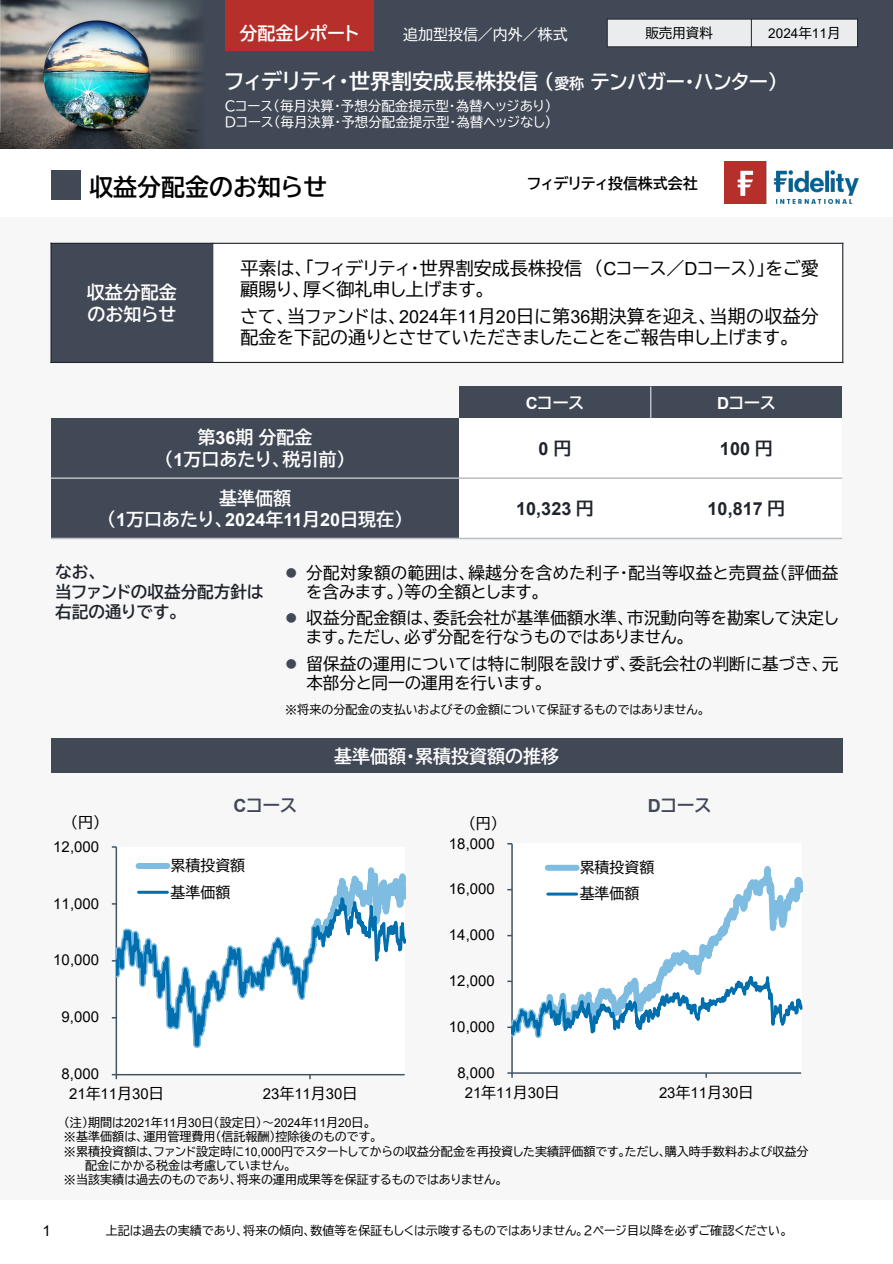
<style>
.page{position:relative;width:893px;height:1264px;background:#fff}
.page>*{position:absolute;margin:0;border:0;box-sizing:border-box;transform-origin:0 0}
.t1{font:24px "BIZ UDP Gothic Bold";color:#000}
.t2{font:21px "BIZ UDP Gothic Bold";color:#fff}
.t3{font:18px/21.6px "BIZ UDP Gothic";color:#000}
.t4{font:18px "BIZ UDP Gothic Bold";color:#fff}
.t5{font:700 18px "Arial";letter-spacing:.005em;color:#20242b}
.t6{font:18px "BIZ UDP Gothic Bold";color:#414956}
.t7{font:16.5px/18.8px "BIZ UDP Gothic";letter-spacing:.005em;color:#000}
.t8{font:16.5px "BIZ UDP Gothic Bold";color:#20242b}
.t9{font:16.5px "BIZ UDP Gothic Bold";color:#fff}
.t10{font:15px "Arial";color:#000}
.t11{font:15px "BIZ UDP Gothic";color:#000}
.t12{font:15px "BIZ UDP Gothic Bold";color:#000}
.t13{font:15px "BIZ UDP Gothic";color:#fff}
.t14{font:13.5px/16.2px "BIZ UDP Gothic";color:#fff}
.t15{font:13.5px "Arial";letter-spacing:.005em;color:#000}
.t16{font:13.5px "BIZ UDP Gothic";color:#000}
.t17{font:12px/14.4px "BIZ UDP Gothic";color:#000}
.s1{font-family:"BIZ UDP Gothic"}
.s2{font-size:19.5px}
.s3{font-size:15px}
.s4{font-family:"Arial"}
.s5{font-family:"Arial";font-weight:700}
.s6{font-family:"BIZ UDP Gothic Bold";font-weight:400}
.s7{color:#414956}
.s8{font-family:"MS Gothic"}
</style>
<div class="page">
<img style="left:0;top:0;width:167px;height:149px">
<div style="left:167px;top:0;width:725px;height:149px;background:#414956"></div>
<div style="left:607px;top:19px;width:144px;height:28px;background:#ebeced"></div>
<div style="left:751px;top:19px;width:106px;height:28px;background:#ebeced"></div>
<svg style="left:751px;top:20px;width:1px;height:26px"></svg>
<svg style="left:607px;top:20px;width:1px;height:26px"></svg>
<svg style="left:857px;top:19px;width:1px;height:28px"></svg>
<hr style="left:607px;top:19px;width:250px;height:1px;background:#20242b">
<hr style="left:607px;top:46px;width:250px;height:1px;background:#20242b">
<div style="left:225px;top:0;width:148px;height:51px;background:#b72f2a"></div>
<img style="left:724px;top:161px;width:134px;height:42px">
<div style="left:0;top:217px;width:892px;height:982px;background:#f7f7f8"></div>
<div style="left:51px;top:738px;width:791px;height:34px;background:#414956"></div>
<div style="left:51px;top:170px;width:30px;height:30px;background:#414956"></div>
<div style="left:51px;top:243px;width:162px;height:119px;background:#414956"></div>
<div style="left:213px;top:243px;width:629px;height:119px;background:#fff"></div>
<hr style="left:212px;top:243px;width:1px;height:120px;background:#20242b">
<hr style="left:50px;top:243px;width:2px;height:120px;background:#20242b">
<hr style="left:842px;top:243px;width:1px;height:120px;background:#20242b">
<hr style="left:50px;top:243px;width:793px;height:1px;background:#20242b">
<hr style="left:50px;top:362px;width:793px;height:1px;background:#20242b">
<div style="left:459px;top:386px;width:191px;height:32px;background:#414956"></div>
<div style="left:650px;top:386px;width:192px;height:32px;background:#414956"></div>
<div style="left:51px;top:418px;width:408px;height:60px;background:#414956"></div>
<div style="left:459px;top:418px;width:191px;height:60px;background:#fff"></div>
<div style="left:650px;top:418px;width:192px;height:60px;background:#fff"></div>
<div style="left:51px;top:478px;width:408px;height:60px;background:#414956"></div>
<div style="left:459px;top:478px;width:191px;height:60px;background:#fff"></div>
<div style="left:650px;top:478px;width:192px;height:60px;background:#fff"></div>
<hr style="left:650px;top:386px;width:1px;height:32px;background:#b9bdc4">
<hr style="left:51px;top:477px;width:791px;height:2px;background:#b9bdc4">
<hr style="left:51px;top:537px;width:791px;height:2px;background:#b9bdc4">
<svg style="left:112px;top:1073px;width:5px;height:5px"></svg>
<svg style="left:116px;top:846px;width:290px;height:229px"></svg>
<div style="left:139px;top:862px;width:28px;height:6px;background:#7ebce1"></div>
<hr style="left:139px;top:890px;width:28px;height:3px;background:#016fad">
<hr style="left:511px;top:843px;width:1px;height:229px;background:#415464">
<svg style="left:512px;top:843px;width:290px;height:81px"></svg>
<svg style="left:507px;top:924px;width:295px;height:153px"></svg>
<div style="left:547px;top:864px;width:29px;height:6px;background:#7ebce1"></div>
<hr style="left:547px;top:892px;width:29px;height:3px;background:#016fad">
<h3 class="t4" style="left:239px;top:24px;width:121px">分配金レポート</h3>
<p class="t13" style="left:403px;top:26px;width:166px">追加型投信／内外／株式</p>
<p class="t16" style="left:645px;top:26px;width:69px">販売用資料</p>
<p class="t15" style="left:768px;top:24px;width:74px">2024<span class="s1">年</span>11<span class="s1">月</span></p>
<h2 class="t2" style="left:225px;top:70px;width:554px">フィデリティ・世界割安成長株投信<span class="s2">（</span><span class="s3">愛称</span><span class="s2">テンバガー・ハンター）</span></h2>
<p class="t14" style="left:225px;top:97px;width:328px">Cコース（毎月決算・予想分配金提示型・為替ヘッジあり）<br>Dコース（毎月決算・予想分配金提示型・為替ヘッジなし）</p>
<p class="t1" style="left:89px;top:175px;width:239px">収益分配金のお知らせ</p>
<p class="t12" style="left:527px;top:176px;width:172px">フィデリティ投信株式会社</p>
<p class="t4" style="left:87px;top:283px;width:92px">収益分配金</p>
<p class="t4" style="left:87px;top:305px;width:90px">のお知らせ</p>
<p class="t3" style="left:240px;top:257px;width:580px">平素は、「フィデリティ・世界割安成長株投信 （<span class="s4">C</span>コース／<span class="s4">D</span>コース）」をご愛顧賜り、厚く御礼申し上げます。</p>
<p class="t3" style="left:240px;top:305px;width:580px">さて、当ファンドは、<span class="s4">2024</span>年<span class="s4">11</span>月<span class="s4">20</span>日に第<span class="s4">36</span>期決算を迎え、当期の収益分配金を下記の通りとさせていただきましたことをご報告申し上げます。</p>
<p class="t9" style="left:525px;top:394px;width:60px"><span class="s5">C</span>コース</p>
<p class="t9" style="left:717px;top:394px;width:60px"><span class="s5">D</span>コース</p>
<p class="t4" style="left:197px;top:428px;width:117px">第<span class="s5">36</span>期分配金</p>
<p class="t4" style="left:164px;top:450px;width:183px">（<span class="s5">1</span>万口あたり、税引前）</p>
<p class="t4" style="left:219px;top:488px;width:73px">基準価額</p>
<p class="t4" style="left:107px;top:510px;width:297px">（<span class="s5">1</span>万口あたり、<span class="s5">2024</span>年<span class="s5">11</span>月<span class="s5">20</span>日現在）</p>
<p class="t5" style="left:538px;top:436px;width:34px">0 <span class="s6">円</span></p>
<p class="t5" style="left:719px;top:436px;width:54px">100 <span class="s6">円</span></p>
<p class="t5" style="left:516px;top:496px;width:79px">10,323 <span class="s6">円</span></p>
<p class="t5" style="left:707px;top:496px;width:79px">10,817 <span class="s6">円</span></p>
<p class="t8" style="left:55px;top:563px;width:45px">なお、</p>
<p class="t8" style="left:55px;top:583px;width:209px">当ファンドの収益分配方針は</p>
<p class="t8" style="left:55px;top:603px;width:125px">右記の通りです。</p>
<p class="t7" style="left:306px;top:563px;width:533px;text-indent:-21px"><span class="s7">●</span> 分配対象額の範囲は、繰越分を含めた利子・配当等収益と売買益（評価益を含みます。）等の全額とします。</p>
<p class="t7" style="left:306px;top:607px;width:533px;line-height:19.8px;text-indent:-21px"><span class="s7">●</span> 収益分配金額は、委託会社が基準価額水準、市況動向等を勘案して決定します。ただし、必ず分配を行なうものではありません。</p>
<p class="t7" style="left:306px;top:654px;width:533px;text-indent:-21px"><span class="s7">●</span> 留保益の運用については特に制限を設けず、委託会社の判断に基づき、元本部分と同一の運用を行います。</p>
<p class="t17" style="left:285px;top:701px;width:421px"><span class="s8">※</span>将来の分配金の支払いおよびその金額について保証するものではありません。</p>
<p class="t4" style="left:334px;top:747px;width:226px">基準価額・累積投資額の推移</p>
<p class="t11" style="left:71px;top:814px;width:31px">（円）</p>
<p class="t10" style="left:53px;top:835px;width:47px">12,000</p>
<p class="t10" style="left:53px;top:892px;width:47px">11,000</p>
<p class="t10" style="left:53px;top:949px;width:47px">10,000</p>
<p class="t10" style="left:62px;top:1006px;width:39px">9,000</p>
<p class="t10" style="left:62px;top:1063px;width:39px">8,000</p>
<p class="t6" style="left:233px;top:796px;width:65px"><span class="s5">C</span>コース</p>
<p class="t6" style="left:648px;top:796px;width:65px"><span class="s5">D</span>コース</p>
<p class="t11" style="left:468px;top:815px;width:31px">（円）</p>
<p class="t11" style="left:170px;top:857px;width:76px">累積投資額</p>
<p class="t11" style="left:170px;top:884px;width:61px">基準価額</p>
<p class="t10" style="left:449px;top:832px;width:47px">18,000</p>
<p class="t10" style="left:449px;top:878px;width:47px">16,000</p>
<p class="t10" style="left:449px;top:924px;width:47px">14,000</p>
<p class="t10" style="left:449px;top:970px;width:47px">12,000</p>
<p class="t10" style="left:449px;top:1016px;width:47px">10,000</p>
<p class="t10" style="left:457px;top:1061px;width:39px">8,000</p>
<p class="t11" style="left:579px;top:859px;width:76px">累積投資額</p>
<p class="t11" style="left:579px;top:885px;width:61px">基準価額</p>
<p class="t10" style="left:69px;top:1083px;width:96px">21<span class="s1">年</span>11<span class="s1">月</span>30<span class="s1">日</span></p>
<p class="t10" style="left:263px;top:1083px;width:96px">23<span class="s1">年</span>11<span class="s1">月</span>30<span class="s1">日</span></p>
<p class="t10" style="left:464px;top:1081px;width:96px">21<span class="s1">年</span>11<span class="s1">月</span>30<span class="s1">日</span></p>
<p class="t10" style="left:659px;top:1081px;width:96px">23<span class="s1">年</span>11<span class="s1">月</span>30<span class="s1">日</span></p>
<p class="t10" style="left:43px;top:1219px;width:10px">1</p>
<p class="t17" style="left:64px;top:1114px;width:308px">（注）期間は<span class="s4">2021</span>年<span class="s4">11</span>月<span class="s4">30</span>日（設定日）～<span class="s4">2024</span>年<span class="s4">11</span>月<span class="s4">20</span>日。</p>
<p class="t17" style="left:64px;top:1129px;width:315px"><span class="s8">※</span>基準価額は、運用管理費用（信託報酬）控除後のものです。</p>
<p class="t17" style="left:85px;top:1143px;width:725px;text-indent:-21px"><span class="s8">※</span>累積投資額は､ファンド設定時に<span class="s4">10,000</span>円でスタートしてからの収益分配金を再投資した実績評価額です｡ただし､購入時手数料および収益分配金にかかる税金は考慮していません。</p>
<p class="t17" style="left:64px;top:1172px;width:440px"><span class="s8">※</span>当該実績は過去のものであり、将来の運用成果等を保証するものではありません。</p>
<p class="t17" style="left:106px;top:1222px;width:683px">上記は過去の実績であり、将来の傾向、数値等を保証もしくは示唆するものではありません。2ページ目以降を必ずご確認ください。</p>
</div>
